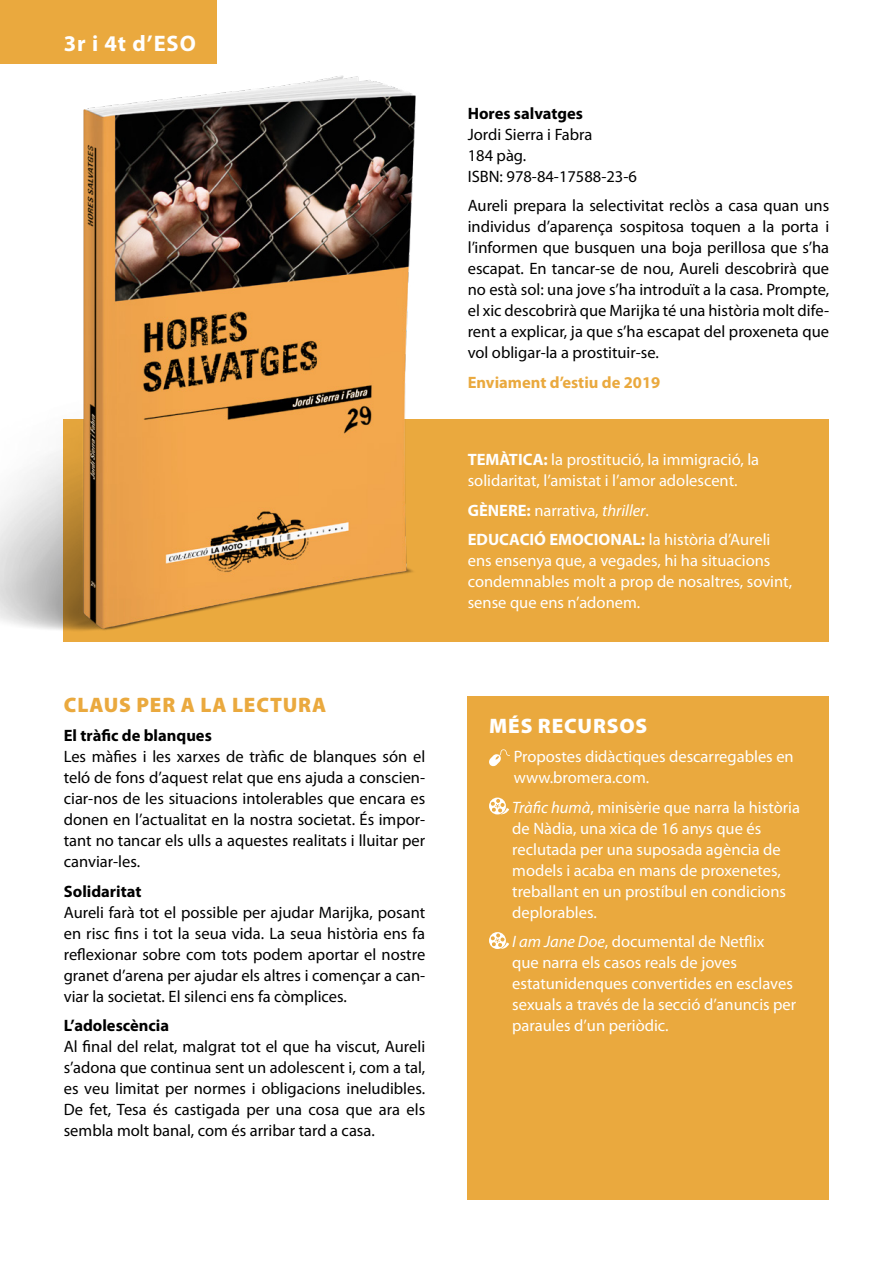
<style>
.page{position:relative;width:893px;height:1263px;background:#fff}
.page>*{position:absolute;margin:0;border:0;box-sizing:border-box;transform-origin:0 0}
.t1{font:700 22.5px "Myriad Pro";letter-spacing:.04em;color:#fff}
.CLAUS_PER_A_LA_LECTU{font:900 21px "Myriad Pro";letter-spacing:.04em;color:#eaa93e}
.t2{font:900 21px "Myriad Pro";letter-spacing:.04em;color:#fff}
.Text{font:16.5px/21px "Myriad Pro";color:#000;text-align:justify}
.Temàtica__gènere{font:16.5px/21px "Myriad Pro";color:#fff}
.Sinopsi{font:16.5px/21px "Myriad Pro";color:#000;text-align:justify}
.Claus{font:700 16.5px "Myriad Pro";color:#000}
.Sinopsi-2{font:700 16.5px "Myriad Pro";color:#eaa93e}
.Text-2{font:700 16.5px "Myriad Pro";color:#000}
.s1{font-weight:700}
.s2{font-style:italic}
</style>
<div class="page">
<div style="left:64px;top:419px;width:765px;height:223px;background:#eaa93e"></div>
<div style="left:468px;top:696px;width:361px;height:503px;background:#eaa93e"></div>
<div style="left:0;top:0;width:217px;height:64px;background:#eaa93e"></div>
<img style="left:0;top:75px;width:416px;height:567px">
<svg style="left:489px;top:749px;width:21px;height:18px"></svg>
<svg style="left:489px;top:797px;width:20px;height:17px"></svg>
<svg style="left:489px;top:932px;width:20px;height:17px"></svg>
<h1 class="t1" style="left:64px;top:29px;width:134px">3r i 4t d’ESO</h1>
<p class="CLAUS_PER_A_LA_LECTU" style="left:64px;top:690px;width:264px">CLAUS PER A LA LECTURA</p>
<p class="Claus" style="left:64px;top:725px;width:150px">El tràfic de blanques</p>
<p class="Text" style="left:64px;top:746px;width:363px">Les màfies i les xarxes de tràfic de blanques són el teló de fons d’aquest relat que ens ajuda a conscien&shy;ciar-nos de les situacions intolerables que encara es donen en l’actualitat en la nostra societat. És impor&shy;tant no tancar els ulls a aquestes realitats i lluitar per canviar-les.</p>
<p class="Claus" style="left:64px;top:880px;width:79px">Solidaritat</p>
<p class="Text" style="left:64px;top:901px;width:363px">Aureli farà tot el possible per ajudar Marijka, posant en risc fins i tot la seua vida. La seua història ens fa reflexionar sobre com tots podem aportar el nostre granet d’arena per ajudar els altres i començar a can&shy;viar la societat. El silenci ens fa còmplices.</p>
<p class="Claus" style="left:64px;top:1015px;width:107px">L’adolescència</p>
<p class="Text" style="left:64px;top:1036px;width:363px">Al final del relat, malgrat tot el que ha viscut, Aureli s’adona que continua sent un adolescent i, com a tal, es veu limitat per normes i obligacions ineludibles.<br>De fet, Tesa és castigada per una cosa que ara els sembla molt banal, com és arribar tard a casa.</p>
<p class="Text-2" style="left:468px;top:102px;width:117px">Hores salvatges</p>
<p class="Text" style="left:468px;top:123px;width:126px">Jordi Sierra i Fabra</p>
<p class="Text" style="left:468px;top:144px;width:60px">184 pàg.</p>
<p class="Text" style="left:468px;top:165px;width:171px">ISBN: 978-84-17588-23-6</p>
<p class="Sinopsi" style="left:468px;top:195px;width:363px">Aureli prepara la selectivitat reclòs a casa quan uns individus d’aparença sospitosa toquen a la porta i l’informen que busquen una boja perillosa que s’ha escapat. En tancar-se de nou, Aureli descobrirà que no està sol: una jove s’ha introduït a la casa. Prompte, el xic descobrirà que Marijka té una història molt dife&shy;rent a explicar, ja que s’ha escapat del proxeneta que vol obligar-la a prostituir-se.</p>
<p class="Sinopsi-2" style="left:468px;top:371px;width:194px">Enviament d’estiu de 2019</p>
<p class="Temàtica__gènere" style="left:468px;top:449px;width:293px"><span class="s1">TEMÀTICA:</span> la prostitució, la immigració, la solidaritat, l’amistat i l’amor adolescent.</p>
<p class="Temàtica__gènere" style="left:468px;top:499px;width:183px"><span class="s1">GÈNERE:</span> narrativa, <span class="s2">thriller</span>.</p>
<p class="Temàtica__gènere" style="left:468px;top:529px;width:326px"><span class="s1">EDUCACIÓ EMOCIONAL:</span> la història d’Aureli ens ensenya que, a vegades, hi ha situacions condemnables molt a prop de nosaltres, sovint, sense que ens n’adonem.</p>
<p class="t2" style="left:489px;top:712px;width:160px">MÉS RECURSOS</p>
<p class="Temàtica__gènere" style="left:514px;top:746px;width:282px">Propostes didàctiques descarregables en www.bromera.com.</p>
<p class="Temàtica__gènere" style="left:512px;top:797px;width:289px"><span class="s2">Tràfic humà</span>, minisèrie que narra la història de Nàdia, una xica de 16 anys que és reclutada per una suposada agència de models i acaba en mans de proxenetes, treballant en un prostíbul en condicions deplorables.</p>
<p class="Temàtica__gènere" style="left:512px;top:931px;width:286px"><span class="s2">I am Jane Doe</span>, documental de Netflix<br>que narra els casos reals de joves estatunidenques convertides en esclaves sexuals a través de la secció d’anuncis per paraules d’un periòdic.</p>
</div>
